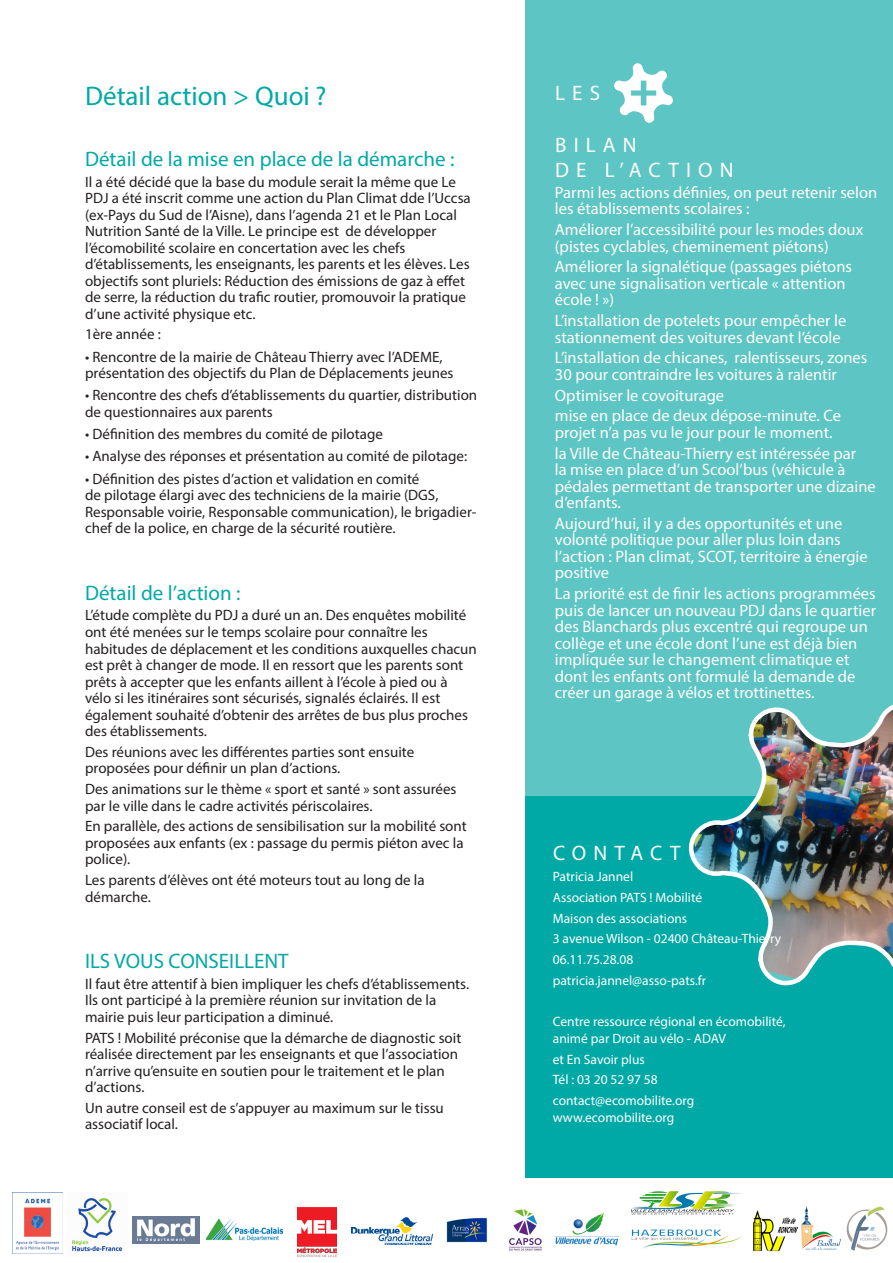
<style>
.page{position:relative;width:893px;height:1263px;background:#fff}
.page>*{position:absolute;margin:0;border:0;box-sizing:border-box;transform-origin:0 0}
.t1{font:27px "Myriad Pro";color:#00a9a5}
.t2{font:21px "Myriad Pro";color:#00a9a5}
.t3{font:21px "Myriad Pro";letter-spacing:.34em;color:#fff}
.t4{font:16.5px/16.5px "Myriad Pro";color:#fff}
.t5{font:15px/16.5px "Myriad Pro";color:#231f20}
.t6{font:13.5px/16.5px "Myriad Pro";color:#fff}
</style>
<div class="page">
<div style="left:525px;top:0;width:368px;height:796px;background:#5dc5c3"></div>
<div style="left:525px;top:796px;width:368px;height:382px;background:#00a9a5"></div>
<svg style="left:614px;top:63px;width:59px;height:60px"></svg>
<img style="left:688px;top:704px;width:205px;height:282px">
<img style="left:446px;top:1217px;width:42px;height:26px">
<img style="left:509px;top:1209px;width:33px;height:42px">
<img style="left:351px;top:1217px;width:82px;height:28px">
<img style="left:753px;top:1210px;width:44px;height:42px">
<img style="left:554px;top:1212px;width:65px;height:34px">
<img style="left:206px;top:1219px;width:77px;height:22px">
<img style="left:297px;top:1207px;width:39px;height:49px">
<img style="left:133px;top:1216px;width:67px;height:27px">
<img style="left:13px;top:1192px;width:50px;height:61px">
<img style="left:72px;top:1197px;width:51px;height:55px">
<img style="left:631px;top:1229px;width:111px;height:20px">
<img style="left:801px;top:1206px;width:87px;height:44px">
<img style="left:631px;top:1191px;width:112px;height:23px">
<p class="t1" style="left:85px;top:80px;width:243px">Détail action &gt; Quoi ?</p>
<p class="t3" style="left:555px;top:80px;width:46px">LES</p>
<p class="t3" style="left:555px;top:132px;width:83px">BILAN</p>
<p class="t3" style="left:555px;top:157px;width:180px">DE L’ACTION</p>
<p class="t4" style="left:555px;top:184px;width:324px">Parmi les actions définies, on peut retenir selon les établissements scolaires :</p>
<p class="t4" style="left:555px;top:221px;width:310px">Améliorer l’accessibilité pour les modes doux (pistes cyclables, cheminement piétons)</p>
<p class="t4" style="left:555px;top:258px;width:299px">Améliorer la signalétique (passages piétons avec une signalisation verticale « attention école ! »)</p>
<p class="t4" style="left:555px;top:312px;width:293px">L’installation de potelets pour empêcher le stationnement des voitures devant l’école</p>
<p class="t4" style="left:555px;top:349px;width:314px">L’installation de chicanes, ralentisseurs, zones<br>30 pour contraindre les voitures à ralentir</p>
<p class="t4" style="left:555px;top:387px;width:171px">Optimiser le covoiturage</p>
<p class="t4" style="left:555px;top:407px;width:288px">mise en place de deux dépose-minute. Ce projet n’a pas vu le jour pour le moment.</p>
<p class="t4" style="left:555px;top:445px;width:322px">la Ville de Château-Thierry est intéressée par<br>la mise en place d’un Scool’bus (véhicule à pédales permettant de transporter une dizaine d’enfants.</p>
<p class="t4" style="left:555px;top:515px;width:314px">Aujourd’hui, il y a des opportunités et une volonté politique pour aller plus loin dans l’action : Plan climat, SCOT, territoire à énergie positive</p>
<p class="t4" style="left:555px;top:585px;width:323px">La priorité est de finir les actions programmées puis de lancer un nouveau PDJ dans le quartier des Blanchards plus excentré qui regroupe un collège et une école dont l’une est déjà bien impliquée sur le changement climatique et dont les enfants ont formulé la demande de créer un garage à vélos et trottinettes.</p>
<p class="t2" style="left:85px;top:146px;width:371px">Détail de la mise en place de la démarche :</p>
<p class="t5" style="left:85px;top:173px;width:387px">Il a été décidé que la base du module serait la même que Le PDJ a été inscrit comme une action du Plan Climat dde l’Uccsa (ex-Pays du Sud de l’Aisne), dans l’agenda 21 et le Plan Local Nutrition Santé de la Ville. Le principe est de développer l’écomobilité scolaire en concertation avec les chefs d’établissements, les enseignants, les parents et les élèves. Les objectifs sont pluriels: Réduction des émissions de gaz à effet de serre, la réduction du trafic routier, promouvoir la pratique d’une activité physique etc.</p>
<p class="t5" style="left:85px;top:326px;width:77px">1ère année :</p>
<p class="t5" style="left:85px;top:348px;width:370px">• Rencontre de la mairie de Château Thierry avec l’ADEME, présentation des objectifs du Plan de Déplacements jeunes</p>
<p class="t5" style="left:85px;top:387px;width:394px">• Rencontre des chefs d’établissements du quartier, distribution de questionnaires aux parents</p>
<p class="t5" style="left:85px;top:426px;width:299px">• Définition des membres du comité de pilotage</p>
<p class="t5" style="left:85px;top:448px;width:384px">• Analyse des réponses et présentation au comité de pilotage:</p>
<p class="t5" style="left:85px;top:470px;width:393px">• Définition des pistes d’action et validation en comité<br>de pilotage élargi avec des techniciens de la mairie (DGS, Responsable voirie, Responsable communication), le brigadier&shy;chef de la police, en charge de la sécurité routière.</p>
<p class="t2" style="left:85px;top:580px;width:157px">Détail de l’action :</p>
<p class="t5" style="left:85px;top:607px;width:393px">L’étude complète du PDJ a duré un an. Des enquêtes mobilité ont été menées sur le temps scolaire pour connaître les habitudes de déplacement et les conditions auxquelles chacun est prêt à changer de mode. Il en ressort que les parents sont prêts à accepter que les enfants aillent à l’école à pied ou à vélo si les itinéraires sont sécurisés, signalés éclairés. Il est également souhaité d’obtenir des arrêtes de bus plus proches des établissements.</p>
<p class="t5" style="left:85px;top:743px;width:331px">Des réunions avec les différentes parties sont ensuite proposées pour définir un plan d’actions.</p>
<p class="t5" style="left:85px;top:780px;width:373px">Des animations sur le thème « sport et santé » sont assurées par le ville dans le cadre activités périscolaires.</p>
<p class="t5" style="left:85px;top:818px;width:383px">En parallèle, des actions de sensibilisation sur la mobilité sont proposées aux enfants (ex : passage du permis piéton avec la police).</p>
<p class="t5" style="left:85px;top:871px;width:341px">Les parents d’élèves ont été moteurs tout au long de la démarche.</p>
<p class="t3" style="left:553px;top:840px;width:129px">CONTACT</p>
<p class="t6" style="left:553px;top:868px;width:82px">Patricia Jannel</p>
<p class="t6" style="left:553px;top:889px;width:151px">Association PATS ! Mobilité</p>
<p class="t6" style="left:553px;top:909px;width:136px">Maison des associations</p>
<p class="t6" style="left:553px;top:930px;width:230px">3 avenue Wilson - 02400 Château-Thierry</p>
<p class="t6" style="left:553px;top:951px;width:82px">06.11.75.28.08</p>
<p class="t6" style="left:553px;top:972px;width:155px">patricia.jannel@asso-pats.fr</p>
<p class="t6" style="left:553px;top:1013px;width:234px">Centre ressource régional en écomobilité, animé par Droit au vélo - ADAV</p>
<p class="t6" style="left:553px;top:1050px;width:94px">et En Savoir plus</p>
<p class="t6" style="left:553px;top:1071px;width:106px">Tél : 03 20 52 97 58</p>
<p class="t6" style="left:553px;top:1092px;width:143px">contact@ecomobilite.org www.ecomobilite.org</p>
<p class="t2" style="left:85px;top:948px;width:205px">ILS VOUS CONSEILLENT</p>
<p class="t5" style="left:85px;top:975px;width:386px">Il faut être attentif à bien impliquer les chefs d’établissements.<br>Ils ont participé à la première réunion sur invitation de la mairie puis leur participation a diminué.</p>
<p class="t5" style="left:85px;top:1029px;width:378px">PATS ! Mobilité préconise que la démarche de diagnostic soit réalisée directement par les enseignants et que l’association n’arrive qu’ensuite en soutien pour le traitement et le plan d’actions.</p>
<p class="t5" style="left:85px;top:1099px;width:360px">Un autre conseil est de s’appuyer au maximum sur le tissu associatif local.</p>
</div>
